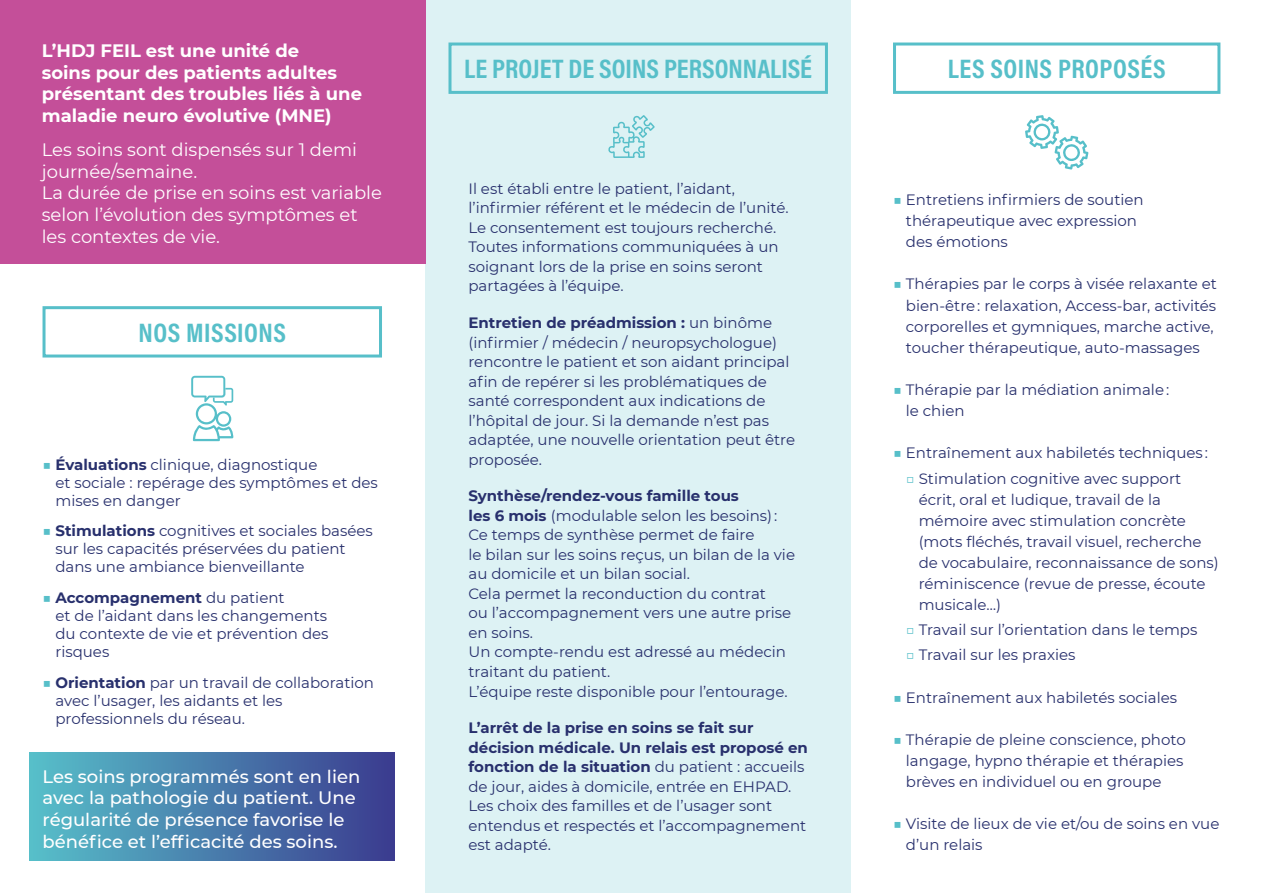
<style>
.page{position:relative;width:1263px;height:893px;background:#fff}
.page>*{position:absolute;margin:0;border:0;box-sizing:border-box;transform-origin:0 0}
.t1{font:27px "Acumin Variable Concept";letter-spacing:.015em;color:#57bfc9}
.t2{font:18px/21.6px "Montserrat";color:#fff}
.t3{font:500 18px/21.6px "Montserrat";color:#fff}
.t4{font:700 18px/21.6px "Montserrat";color:#fff}
.t5{font:15px/19.5px "Montserrat";color:#28306d}
.s1{color:#57bfc9}
.s2{font-weight:700}
</style>
<div class="page">
<div style="left:425px;top:0;width:425px;height:893px;background:#ddf2f4"></div>
<div style="left:0;top:0;width:425px;height:264px;background:#c44f99"></div>
<div style="left:448px;top:43px;width:380px;height:51px;border:3px solid #57bfc9"></div>
<div style="left:43px;top:306px;width:339px;height:51px;border:3px solid #57bfc9"></div>
<div style="left:893px;top:43px;width:327px;height:51px;border:3px solid #57bfc9"></div>
<svg style="left:608px;top:115px;width:47px;height:43px"></svg>
<svg style="left:191px;top:376px;width:42px;height:65px"></svg>
<svg style="left:1025px;top:115px;width:63px;height:55px"></svg>
<div style="left:30px;top:753px;width:365px;height:107px;background:linear-gradient(to right,#57bfca,#3b3b8f)"></div>
<p class="t4" style="left:42px;top:39px;width:322px">L’HDJ FEIL est une unité de<br>soins pour des patients adultes présentant des troubles liés à une maladie neuro évolutive (MNE)</p>
<p class="t2" style="left:42px;top:138px;width:342px">Les soins sont dispensés sur 1 demi journée/semaine.<br>La durée de prise en soins est variable selon l’évolution des symptômes et les contextes de vie.</p>
<h1 class="t1" style="left:139px;top:314px;width:149px">NOS MISSIONS</h1>
<p class="t5" style="left:55px;top:455px;width:324px;line-height:18px;text-indent:-13px"><span class="s1">■</span> <span class="s2">Évaluations</span> clinique, diagnostique<br>et sociale : repérage des symptômes et des mises en danger</p>
<p class="t5" style="left:55px;top:521px;width:319px;line-height:18px;text-indent:-13px"><span class="s1">■</span> <span class="s2">Stimulations</span> cognitives et sociales basées sur les capacités préservées du patient dans une ambiance bienveillante</p>
<p class="t5" style="left:55px;top:588px;width:275px;line-height:18px;text-indent:-13px"><span class="s1">■</span> <span class="s2">Accompagnement</span> du patient<br>et de l’aidant dans les changements du contexte de vie et prévention des risques</p>
<p class="t5" style="left:55px;top:673px;width:320px;line-height:18px;text-indent:-13px"><span class="s1">■</span> <span class="s2">Orientation</span> par un travail de collaboration avec l’usager, les aidants et les professionnels du réseau.</p>
<p class="t3" style="left:43px;top:765px;width:319px">Les soins programmés sont en lien avec la pathologie du patient. Une régularité de présence favorise le bénéfice et l’efficacité des soins.</p>
<h1 class="t1" style="left:464px;top:50px;width:349px">LE PROJET DE SOINS PERSONNALISÉ</h1>
<p class="t5" style="left:468px;top:178px;width:322px">Il est établi entre le patient, l’aidant, l’infirmier référent et le médecin de l’unité.<br>Le consentement est toujours recherché.<br>Toutes informations communiquées à un soignant lors de la prise en soins seront partagées à l’équipe.</p>
<p class="t5" style="left:468px;top:312px;width:328px"><span class="s2">Entretien de préadmission :</span> un binôme (infirmier / médecin / neuropsychologue) rencontre le patient et son aidant principal afin de repérer si les problématiques de santé correspondent aux indications de l’hôpital de jour. Si la demande n’est pas adaptée, une nouvelle orientation peut être proposée.</p>
<p class="t5" style="left:468px;top:486px;width:328px"><span class="s2">Synthèse/rendez-vous famille tous<br>les 6 mois</span> (modulable selon les besoins) :<br>Ce temps de synthèse permet de faire<br>le bilan sur les soins reçus, un bilan de la vie au domicile et un bilan social.<br>Cela permet la reconduction du contrat<br>ou l’accompagnement vers une autre prise en soins.<br>Un compte-rendu est adressé au médecin traitant du patient.<br>L’équipe reste disponible pour l’entourage.</p>
<p class="t5" style="left:468px;top:717px;width:341px"><span class="s2">L’arrêt de la prise en soins se fait sur décision médicale. Un relais est proposé en fonction de la situation</span> du patient : accueils de jour, aides à domicile, entrée en EHPAD.<br>Les choix des familles et de l’usager sont entendus et respectés et l’accompagnement est adapté.</p>
<h1 class="t1" style="left:948px;top:50px;width:219px">LES SOINS PROPOSÉS</h1>
<p class="t5" style="left:906px;top:189px;width:239px;line-height:21px;text-indent:-13px"><span class="s1">■</span> Entretiens infirmiers de soutien thérapeutique avec expression des émotions</p>
<p class="t5" style="left:906px;top:273px;width:313px;line-height:21px;text-indent:-13px"><span class="s1">■</span> Thérapies par le corps à visée relaxante et bien-être : relaxation, Access-bar, activités corporelles et gymniques, marche active, toucher thérapeutique, auto-massages</p>
<p class="t5" style="left:906px;top:378px;width:265px;line-height:21px;text-indent:-13px"><span class="s1">■</span> Thérapie par la médiation animale : le chien</p>
<p class="t5" style="left:893px;top:443px;width:317px"><span class="s1">■</span> Entraînement aux habiletés techniques :</p>
<p class="t5" style="left:919px;top:467px;width:302px;line-height:21px;text-indent:-13px"><span class="s1">□</span> Stimulation cognitive avec support écrit, oral et ludique, travail de la mémoire avec stimulation concrète (mots fléchés, travail visuel, recherche de vocabulaire, reconnaissance de sons) réminiscence (revue de presse, écoute musicale…)</p>
<p class="t5" style="left:906px;top:619px;width:293px"><span class="s1">□</span> Travail sur l’orientation dans le temps</p>
<p class="t5" style="left:906px;top:645px;width:171px"><span class="s1">□</span> Travail sur les praxies</p>
<p class="t5" style="left:893px;top:687px;width:286px"><span class="s1">■</span> Entraînement aux habiletés sociales</p>
<p class="t5" style="left:906px;top:728px;width:281px;line-height:21px;text-indent:-13px"><span class="s1">■</span> Thérapie de pleine conscience, photo langage, hypno thérapie et thérapies brèves en individuel ou en groupe</p>
<p class="t5" style="left:906px;top:813px;width:315px;line-height:21px;text-indent:-13px"><span class="s1">■</span> Visite de lieux de vie et/ou de soins en vue d’un relais</p>
</div>
